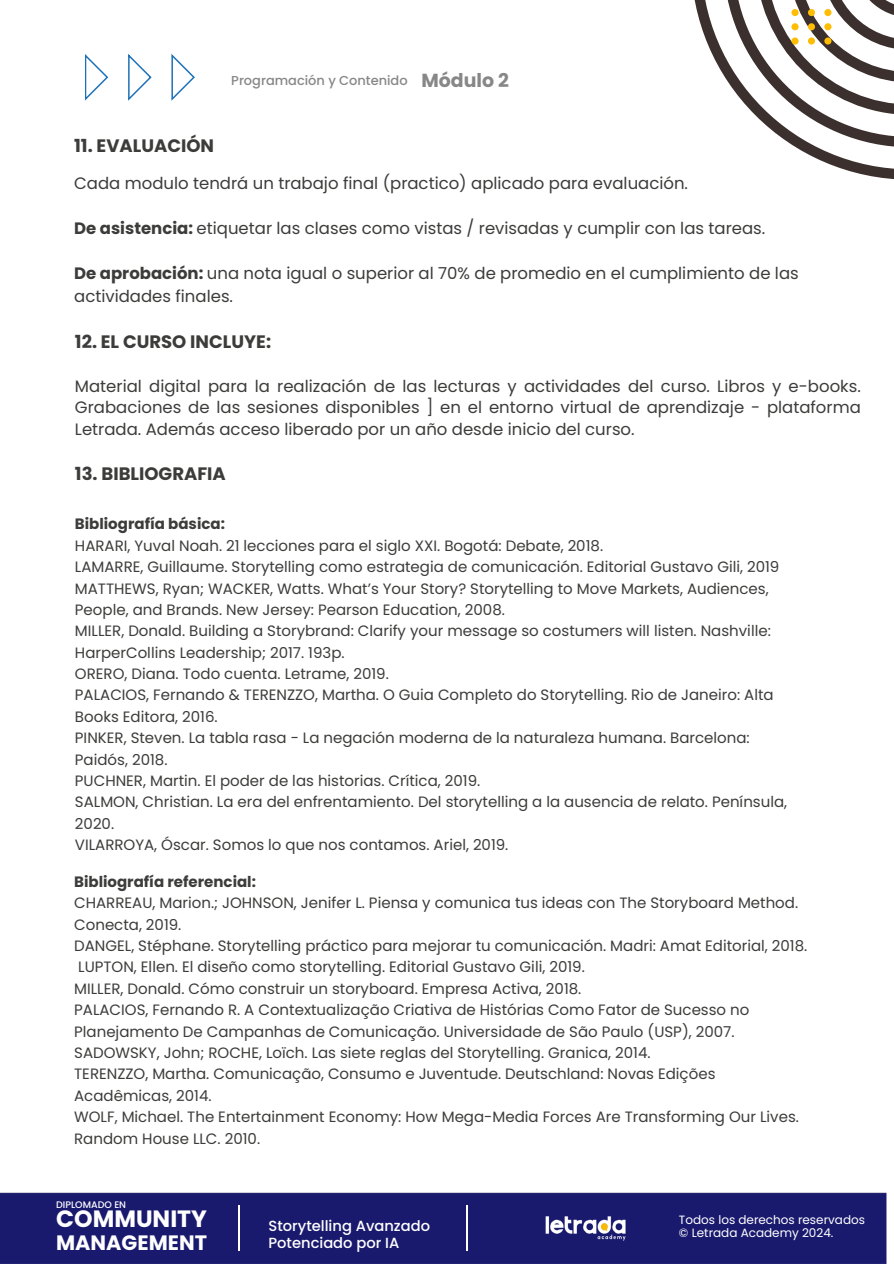
<style>
.page{position:relative;width:894px;height:1264px;background:#fff}
.page>*{position:absolute;margin:0;border:0;box-sizing:border-box;transform-origin:0 0}
.t1{font:700 23.55px "Poppins";color:#fff}
.t2{font:700 20.85px "Poppins";color:#fff}
.t3{font:700 18.9px "Poppins";color:#878787}
.t4{font:700 18px "Poppins";color:#3c3c3b}
.t5{font:16.5px/21.3px "Poppins";color:#3c3c3b}
.t6{font:15px/21.3px "Poppins";color:#3c3c3b}
.t7{font:500 14.7px/16.8px "Poppins";color:#fff}
.t8{font:500 12.9px "Poppins";color:#878787}
.t9{font:12px/13.5px "Poppins";color:#fff}
.t10{font:500 9.45px "Poppins";color:#fff}
.s1{font-weight:700}
</style>
<div class="page">
<svg style="left:85px;top:54px;width:23px;height:47px"></svg>
<svg style="left:128px;top:54px;width:23px;height:47px"></svg>
<svg style="left:171px;top:54px;width:24px;height:47px"></svg>
<div style="left:0;top:1192px;width:887px;height:71px;background:#19196e"></div>
<svg style="left:694px;top:0;width:199px;height:179px"></svg>
<div style="left:791px;top:9px;width:7px;height:7px;background:#febd02;border-radius:50%"></div>
<svg style="left:807px;top:9px;width:7px;height:7px"></svg>
<div style="left:824px;top:9px;width:7px;height:7px;background:#febd02;border-radius:50%"></div>
<div style="left:791px;top:23px;width:7px;height:7px;background:#febd02;border-radius:50%"></div>
<div style="left:807px;top:23px;width:7px;height:7px;background:#febd02;border-radius:50%"></div>
<div style="left:824px;top:23px;width:7px;height:7px;background:#febd02;border-radius:50%"></div>
<div style="left:791px;top:37px;width:7px;height:8px;background:#febd02;border-radius:50%"></div>
<svg style="left:807px;top:37px;width:7px;height:8px"></svg>
<div style="left:824px;top:37px;width:7px;height:8px;background:#febd02;border-radius:50%"></div>
<hr style="left:238px;top:1205px;width:2px;height:45px;background:#fff">
<hr style="left:466px;top:1205px;width:2px;height:45px;background:#fff">
<h3 class="t4" style="left:74px;top:133px;width:141px">11. EVALUACIÓN</h3>
<h3 class="t8" style="left:231px;top:71px;width:178px">Programación y Contenido</h3>
<p class="t3" style="left:421px;top:67px;width:89px">Módulo 2</p>
<h5 class="t5" style="left:74px;top:173px;width:615px">Cada modulo tendrá un trabajo final (practico) aplicado para evaluación.</h5>
<h1 class="t5" style="left:74px;top:218px;width:692px"><span class="s1">De asistencia:</span> etiquetar las clases como vistas / revisadas y cumplir con las tareas.</h1>
<h3 class="t5" style="left:74px;top:262px;width:725px;line-height:22.5px"><span class="s1">De aprobación:</span> una nota igual o superior al 70% de promedio en el cumplimiento de las actividades finales.</h3>
<h4 class="t4" style="left:75px;top:329px;width:198px">12. EL CURSO INCLUYE:</h4>
<p class="t5" style="left:75px;top:375px;width:787px;text-align:justify">Material digital para la realización de las lecturas y actividades del curso. Libros y e-books.<br>Grabaciones de las sesiones disponibles ] en el entorno virtual de aprendizaje - plataforma Letrada. Además acceso liberado por un año desde inicio del curso.</p>
<p class="t4" style="left:75px;top:461px;width:152px">13. BIBLIOGRAFIA</p>
<p class="t6" style="left:75px;top:513px;width:713px"><span class="s1">Bibliografía básica:<br></span>HARARI, Yuval Noah. 21 lecciones para el siglo XXI. Bogotá: Debate, 2018.<br>LAMARRE, Guillaume. Storytelling como estrategia de comunicación. Editorial Gustavo Gili, 2019<br>MATTHEWS, Ryan; WACKER, Watts. What’s Your Story? Storytelling to Move Markets, Audiences, People, and Brands. New Jersey: Pearson Education, 2008.<br>MILLER, Donald. Building a Storybrand: Clarify your message so costumers will listen. Nashville:<br>HarperCollins Leadership; 2017. 193p.<br>ORERO, Diana. Todo cuenta. Letrame, 2019.<br>PALACIOS, Fernando &amp; TERENZZO, Martha. O Guia Completo do Storytelling. Rio de Janeiro: Alta Books Editora, 2016.<br>PINKER, Steven. La tabla rasa - La negación moderna de la naturaleza humana. Barcelona:<br>Paidós, 2018.<br>PUCHNER, Martin. El poder de las historias. Crítica, 2019.<br>SALMON, Christian. La era del enfrentamiento. Del storytelling a la ausencia de relato. Península, 2020.<br>VILARROYA, Óscar. Somos lo que nos contamos. Ariel, 2019.</p>
<h6 class="t6" style="left:74px;top:871px;width:734px"><span class="s1">Bibliografía referencial:<br></span>CHARREAU, Marion.; JOHNSON, Jenifer L. Piensa y comunica tus ideas con The Storyboard Method.<br>Conecta, 2019.<br>DANGEL, Stéphane. Storytelling práctico para mejorar tu comunicación. Madri: Amat Editorial, 2018.<br>LUPTON, Ellen. El diseño como storytelling. Editorial Gustavo Gili, 2019.<br>MILLER, Donald. Cómo construir un storyboard. Empresa Activa, 2018.<br>PALACIOS, Fernando R. A Contextualização Criativa de Histórias Como Fator de Sucesso no Planejamento De Campanhas de Comunicação. Universidade de São Paulo (USP), 2007.<br>SADOWSKY, John; ROCHE, Loïch. Las siete reglas del Storytelling. Granica, 2014.<br>TERENZZO, Martha. Comunicação, Consumo e Juventude. Deutschland: Novas Edições Acadêmicas, 2014.<br>WOLF, Michael. The Entertainment Economy: How Mega-Media Forces Are Transforming Our Lives.<br>Random House LLC. 2010.</h6>
<h1 class="t10" style="left:56px;top:1197px;width:71px">DIPLOMADO EN</h1>
<h3 class="t1" style="left:56px;top:1201px;width:152px">COMMUNITY</h3>
<h1 class="t2" style="left:56px;top:1228px;width:152px">MANAGEMENT</h1>
<h3 class="t7" style="left:268px;top:1217px;width:163px">Storytelling Avanzado<br>Potenciado por IA</h3>
<h3 class="t9" style="left:678px;top:1212px;width:187px">Todos los derechos reservados © Letrada Academy 2024.</h3>
</div>
